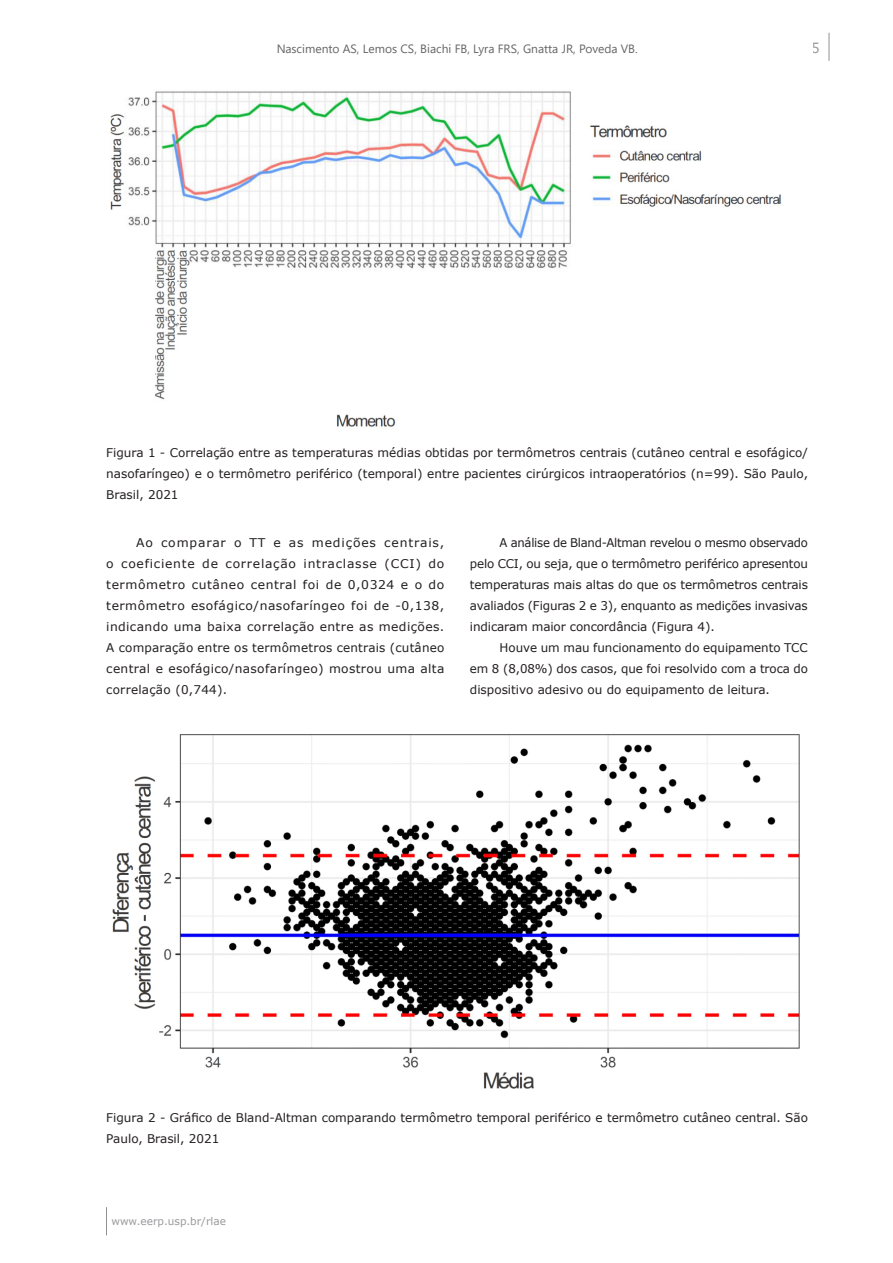
<style>
.page{position:relative;width:893px;height:1263px;background:#fff}
.page>*{position:absolute;margin:0;border:0;box-sizing:border-box;transform-origin:0 0}
.t1{font:13.5px "Geneva";color:#6c6d70}
.Texto{font:12px/21px "Verdana";color:#231f20;text-align:justify}
.Título_de_figura{font:12px/21px "Verdana";color:#231f20;text-align:justify}
.t2{font:12px "Segoe UI";color:#231f20}
.t3{font:10.5px "Verdana";color:#6c6d70}
</style>
<div class="page">
<svg style="left:106px;top:1207px;width:1px;height:28px"></svg>
<svg style="left:829px;top:33px;width:1px;height:28px"></svg>
<img style="left:110px;top:91px;width:671px;height:336px">
<img style="left:112px;top:734px;width:688px;height:355px">
<p class="t2" style="left:276px;top:38px;width:363px">Nascimento AS, Lemos CS, Biachi FB, Lyra FRS, Gnatta JR, Poveda VB.</p>
<p class="t1" style="left:812px;top:40px;width:11px">5</p>
<p class="Título_de_figura" style="left:106px;top:442px;width:703px">Figura 1 - Correlação entre as temperaturas médias obtidas por termômetros centrais (cutâneo central e esofágico/ nasofaríngeo) e o termômetro periférico (temporal) entre pacientes cirúrgicos intraoperatórios (n=99). São Paulo, Brasil, 2021</p>
<p class="Texto" style="left:106px;top:532px;width:340px;text-indent:30px">Ao comparar o TT e as medições centrais, o coeficiente de correlação intraclasse (CCI) do termômetro cutâneo central foi de 0,0324 e o do termômetro esofágico/nasofaríngeo foi de -0,138, indicando uma baixa correlação entre as medições.<br>A comparação entre os termômetros centrais (cutâneo central e esofágico/nasofaríngeo) mostrou uma alta correlação (0,744).</p>
<p class="Texto" style="left:470px;top:532px;width:340px;text-indent:30px">A análise de Bland-Altman revelou o mesmo observado pelo CCI, ou seja, que o termômetro periférico apresentou temperaturas mais altas do que os termômetros centrais avaliados (Figuras 2 e 3), enquanto as medições invasivas indicaram maior concordância (Figura 4).</p>
<p class="Texto" style="left:470px;top:637px;width:340px;text-indent:30px">Houve um mau funcionamento do equipamento TCC em 8 (8,08%) dos casos, que foi resolvido com a troca do dispositivo adesivo ou do equipamento de leitura.</p>
<p class="Título_de_figura" style="left:106px;top:1107px;width:703px">Figura 2 - Gráfico de Bland-Altman comparando termômetro temporal periférico e termômetro cutâneo central. São<br>Paulo, Brasil, 2021</p>
<p class="t3" style="left:111px;top:1214px;width:116px">www.eerp.usp.br/rlae</p>
</div>
